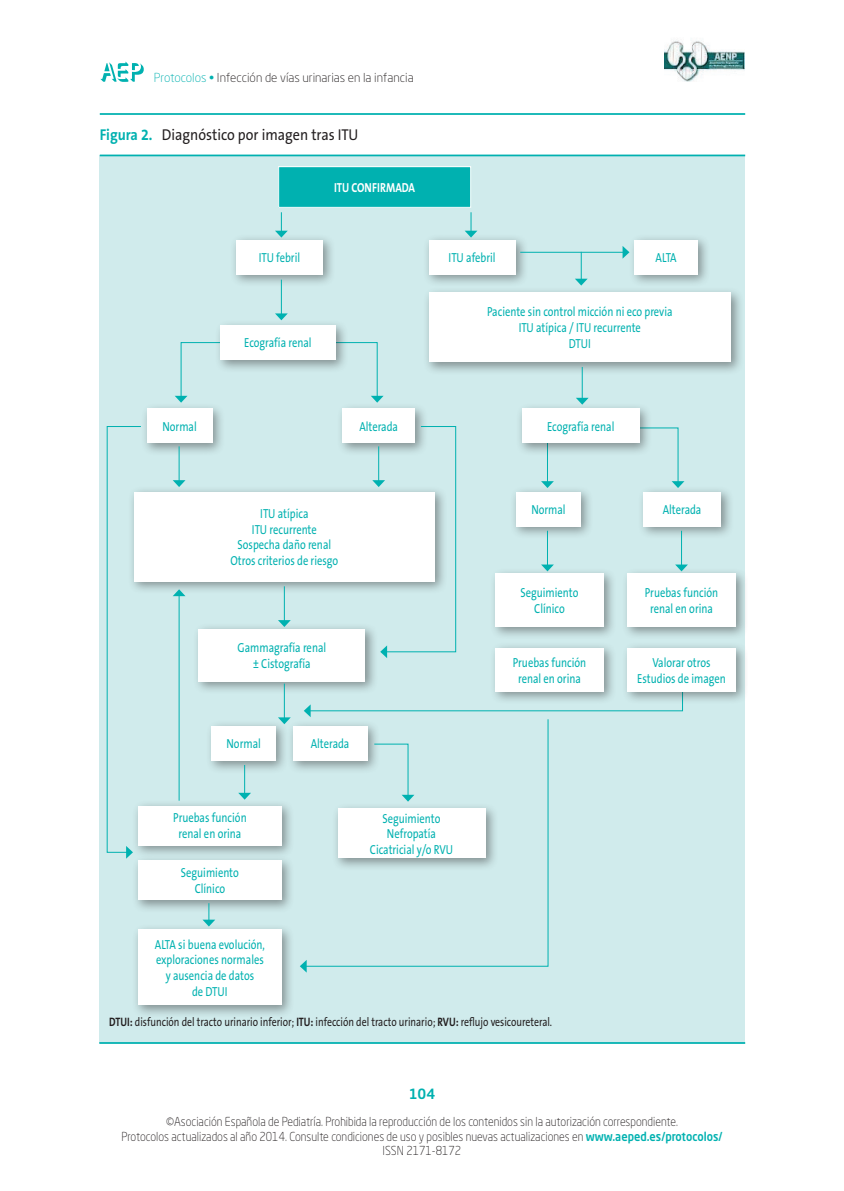
<style>
.page{position:relative;width:844px;height:1191px;background:#fff}
.page>*{position:absolute;margin:0;border:0;box-sizing:border-box;transform-origin:0 0}
.TITULO_TABLA{font:15.75px "The Sans B5 Plain";color:#231f20;scale:.9 1}
.t1{font:500 14px "Neo Sans Std";color:#00b1b0}
.t2{font:13.12px/15.8px "The Sans B5 Plain";color:#00b1b0;text-align:center;scale:.8 1}
.t3{font:700 13.12px "The Sans B7";color:#fff;scale:.8 1}
.t4{font:300 12.25px/14.7px "Neo Sans Std";color:#231f20;text-align:center;scale:.9 1}
.NOTA_TABLA{font:12.25px "The Sans B5 Plain";color:#231f20;scale:.8 1}
.t5{font:300 12.25px "Neo Sans Std";color:#231f20}
.s1{color:#00b1b0}
.s2{font-family:"The Sans B7";font-weight:700;color:#00b1b0}
.s3{font-family:"The Sans B7";font-weight:700}
.s4{font-weight:500;color:#00b1b0}
</style>
<div class="page">
<svg style="left:100px;top:61px;width:44px;height:21px"></svg>
<img style="left:664px;top:41px;width:80px;height:41px">
<div style="left:100px;top:156px;width:645px;height:886px;background:#d0ebec"></div>
<hr style="left:100px;top:113px;width:645px;height:2px;background:#00b1b0">
<hr style="left:100px;top:155px;width:645px;height:1px;background:#00b1b0">
<hr style="left:99px;top:1042px;width:646px;height:1px;background:#00b1b0">
<div style="left:278px;top:167px;width:192px;height:40px;background:#00b1b0"></div>
<div style="left:278px;top:166px;width:193px;height:42px;border:1px solid #fff"></div>
<div style="left:230px;top:234px;width:106px;height:53px;background:#231f20;opacity:.45"></div>
<div style="left:236px;top:240px;width:86px;height:35px;background:#fff"></div>
<div style="left:141px;top:402px;width:84px;height:54px;background:#231f20;opacity:.45"></div>
<div style="left:147px;top:409px;width:65px;height:34px;background:#fff"></div>
<div style="left:128px;top:486px;width:320px;height:108px;background:#231f20;opacity:.45"></div>
<div style="left:134px;top:492px;width:300px;height:89px;background:#fff"></div>
<div style="left:336px;top:402px;width:91px;height:54px;background:#231f20;opacity:.45"></div>
<div style="left:342px;top:409px;width:73px;height:34px;background:#fff"></div>
<div style="left:510px;top:486px;width:84px;height:53px;background:#231f20;opacity:.45"></div>
<div style="left:516px;top:492px;width:64px;height:34px;background:#fff"></div>
<div style="left:205px;top:720px;width:84px;height:53px;background:#231f20;opacity:.45"></div>
<div style="left:211px;top:726px;width:65px;height:35px;background:#fff"></div>
<div style="left:132px;top:799px;width:163px;height:59px;background:#231f20;opacity:.45"></div>
<div style="left:138px;top:805px;width:144px;height:40px;background:#fff"></div>
<div style="left:132px;top:854px;width:163px;height:59px;background:#231f20;opacity:.45"></div>
<div style="left:138px;top:860px;width:144px;height:40px;background:#fff"></div>
<div style="left:132px;top:923px;width:163px;height:95px;background:#231f20;opacity:.45"></div>
<div style="left:138px;top:929px;width:144px;height:76px;background:#fff"></div>
<div style="left:287px;top:720px;width:93px;height:53px;background:#231f20;opacity:.45"></div>
<div style="left:293px;top:726px;width:74px;height:35px;background:#fff"></div>
<div style="left:489px;top:567px;width:127px;height:73px;background:#231f20;opacity:.45"></div>
<div style="left:495px;top:573px;width:108px;height:54px;background:#fff"></div>
<div style="left:621px;top:567px;width:127px;height:73px;background:#231f20;opacity:.45"></div>
<div style="left:627px;top:573px;width:108px;height:54px;background:#fff"></div>
<div style="left:489px;top:642px;width:127px;height:62px;background:#231f20;opacity:.45"></div>
<div style="left:495px;top:648px;width:108px;height:43px;background:#fff"></div>
<div style="left:192px;top:623px;width:186px;height:71px;background:#231f20;opacity:.45"></div>
<div style="left:198px;top:629px;width:167px;height:52px;background:#fff"></div>
<div style="left:637px;top:486px;width:96px;height:53px;background:#231f20;opacity:.45"></div>
<div style="left:643px;top:492px;width:77px;height:34px;background:#fff"></div>
<div style="left:422px;top:286px;width:321px;height:89px;background:#231f20;opacity:.45"></div>
<div style="left:429px;top:292px;width:301px;height:70px;background:#fff"></div>
<div style="left:422px;top:234px;width:106px;height:53px;background:#231f20;opacity:.45"></div>
<div style="left:429px;top:240px;width:86px;height:35px;background:#fff"></div>
<div style="left:628px;top:234px;width:82px;height:53px;background:#231f20;opacity:.45"></div>
<div style="left:634px;top:240px;width:63px;height:35px;background:#fff"></div>
<svg style="left:175px;top:396px;width:12px;height:7px"></svg>
<svg style="left:370px;top:396px;width:13px;height:7px"></svg>
<svg style="left:541px;top:481px;width:12px;height:7px"></svg>
<svg style="left:671px;top:481px;width:13px;height:7px"></svg>
<svg style="left:275px;top:212px;width:13px;height:25px"></svg>
<hr style="left:281px;top:280px;width:1px;height:34px;background:#00b1b0">
<svg style="left:275px;top:313px;width:13px;height:6px"></svg>
<hr style="left:179px;top:446px;width:1px;height:35px;background:#00b1b0">
<svg style="left:173px;top:480px;width:12px;height:7px"></svg>
<hr style="left:179px;top:595px;width:1px;height:205px;background:#00b1b0">
<svg style="left:173px;top:589px;width:12px;height:7px"></svg>
<hr style="left:581px;top:367px;width:1px;height:32px;background:#00b1b0">
<svg style="left:576px;top:398px;width:12px;height:4px"></svg>
<hr style="left:284px;top:586px;width:1px;height:35px;background:#00b1b0">
<svg style="left:278px;top:620px;width:13px;height:7px"></svg>
<hr style="left:284px;top:683px;width:1px;height:35px;background:#00b1b0">
<svg style="left:278px;top:717px;width:13px;height:7px"></svg>
<svg style="left:238px;top:765px;width:13px;height:34px"></svg>
<svg style="left:202px;top:903px;width:13px;height:23px"></svg>
<hr style="left:547px;top:531px;width:1px;height:34px;background:#00b1b0">
<svg style="left:541px;top:564px;width:12px;height:7px"></svg>
<hr style="left:681px;top:531px;width:1px;height:34px;background:#00b1b0">
<svg style="left:675px;top:564px;width:12px;height:7px"></svg>
<svg style="left:464px;top:212px;width:13px;height:25px"></svg>
<svg style="left:575px;top:253px;width:12px;height:32px"></svg>
<hr style="left:520px;top:252px;width:103px;height:1px;background:#00b1b0">
<svg style="left:622px;top:246px;width:7px;height:13px"></svg>
<hr style="left:309px;top:710px;width:373px;height:1px;background:#00b1b0">
<svg style="left:304px;top:705px;width:6px;height:12px"></svg>
<div style="left:214px;top:319px;width:134px;height:54px;background:#231f20;opacity:.45"></div>
<div style="left:220px;top:325px;width:115px;height:35px;background:#fff"></div>
<div style="left:516px;top:402px;width:136px;height:54px;background:#231f20;opacity:.45"></div>
<div style="left:522px;top:409px;width:117px;height:34px;background:#fff"></div>
<svg style="left:305px;top:719px;width:243px;height:248px"></svg>
<svg style="left:300px;top:959px;width:6px;height:13px"></svg>
<svg style="left:372px;top:425px;width:84px;height:233px"></svg>
<svg style="left:106px;top:425px;width:36px;height:433px"></svg>
<div style="left:621px;top:642px;width:127px;height:62px;background:#231f20;opacity:.45"></div>
<div style="left:627px;top:648px;width:108px;height:43px;background:#fff"></div>
<p class="t5" style="left:154px;top:70px;width:261px"><span class="s1">Protocolos •</span> Infección de vías urinarias en la infancia</p>
<p class="TITULO_TABLA" style="left:100px;top:126px;width:289px"><span class="s2">Figura 2.</span> Diagnóstico por imagen tras ITU</p>
<p class="t2" style="left:162px;top:419px;width:44px">Normal</p>
<p class="t2" style="left:259px;top:250px;width:53px">ITU febril</p>
<p class="t3" style="left:334px;top:180px;width:103px">ITU CONFIRMADA</p>
<p class="t2" style="left:244px;top:335px;width:86px">Ecografía renal</p>
<p class="t2" style="left:359px;top:419px;width:50px">Alterada</p>
<p class="t2" style="left:260px;top:506px;width:62px">ITU atípica</p>
<p class="t2" style="left:252px;top:522px;width:83px">ITU recurrente</p>
<p class="t2" style="left:237px;top:537px;width:118px">Sospecha daño renal</p>
<p class="t2" style="left:230px;top:553px;width:136px">Otros criterios de riesgo</p>
<p class="t2" style="left:237px;top:640px;width:112px">Gammagrafía renal ± Cistografía</p>
<p class="t2" style="left:226px;top:736px;width:44px">Normal</p>
<p class="t2" style="left:310px;top:736px;width:50px">Alterada</p>
<p class="t2" style="left:448px;top:250px;width:60px">ITU afebril</p>
<p class="t2" style="left:655px;top:250px;width:28px">ALTA</p>
<p class="t2" style="left:487px;top:304px;width:233px">Paciente sin control micción ni eco previa</p>
<p class="t2" style="left:518px;top:320px;width:154px">ITU atípica / ITU recurrente</p>
<p class="t2" style="left:568px;top:336px;width:29px">DTUI</p>
<p class="t2" style="left:547px;top:419px;width:86px">Ecografía renal</p>
<p class="t2" style="left:531px;top:502px;width:44px">Normal</p>
<p class="t2" style="left:662px;top:502px;width:50px">Alterada</p>
<p class="t2" style="left:520px;top:585px;width:74px">Seguimiento</p>
<p class="t2" style="left:534px;top:601px;width:40px">Clínico</p>
<p class="t2" style="left:512px;top:655px;width:93px">Pruebas función renal en orina</p>
<p class="t2" style="left:644px;top:585px;width:93px">Pruebas función renal en orina</p>
<p class="t2" style="left:637px;top:655px;width:112px">Valorar otros<br>Estudios de imagen</p>
<p class="t2" style="left:173px;top:810px;width:93px">Pruebas función renal en orina</p>
<p class="t2" style="left:382px;top:810px;width:74px">Seguimiento</p>
<p class="t2" style="left:387px;top:826px;width:63px">Nefropatía</p>
<p class="t2" style="left:370px;top:842px;width:105px">Cicatricial y/o RVU</p>
<p class="t2" style="left:181px;top:865px;width:74px">Seguimiento</p>
<p class="t2" style="left:195px;top:881px;width:40px">Clínico</p>
<p class="t2" style="left:155px;top:936px;width:139px">ALTA si buena evolución, exploraciones normales y ausencia de datos<br>de DTUI</p>
<p class="NOTA_TABLA" style="left:109px;top:1015px;width:555px"><span class="s3">DTUI:</span> disfunción del tracto urinario inferior; <span class="s3">ITU:</span> infección del tracto urinario; <span class="s3">RVU:</span> reflujo vesicoureteral.</p>
<p class="t1" style="left:408px;top:1085px;width:28px">104</p>
<p class="t4" style="left:121px;top:1114px;width:669px">©Asociación Española de Pediatría. Prohibida la reproducción de los contenidos sin la autorización correspondiente.<br>Protocolos actualizados al año 2014. Consulte condiciones de uso y posibles nuevas actualizaciones en <span class="s4">www.aeped.es/protocolos/<br></span>ISSN 2171-8172</p>
</div>
